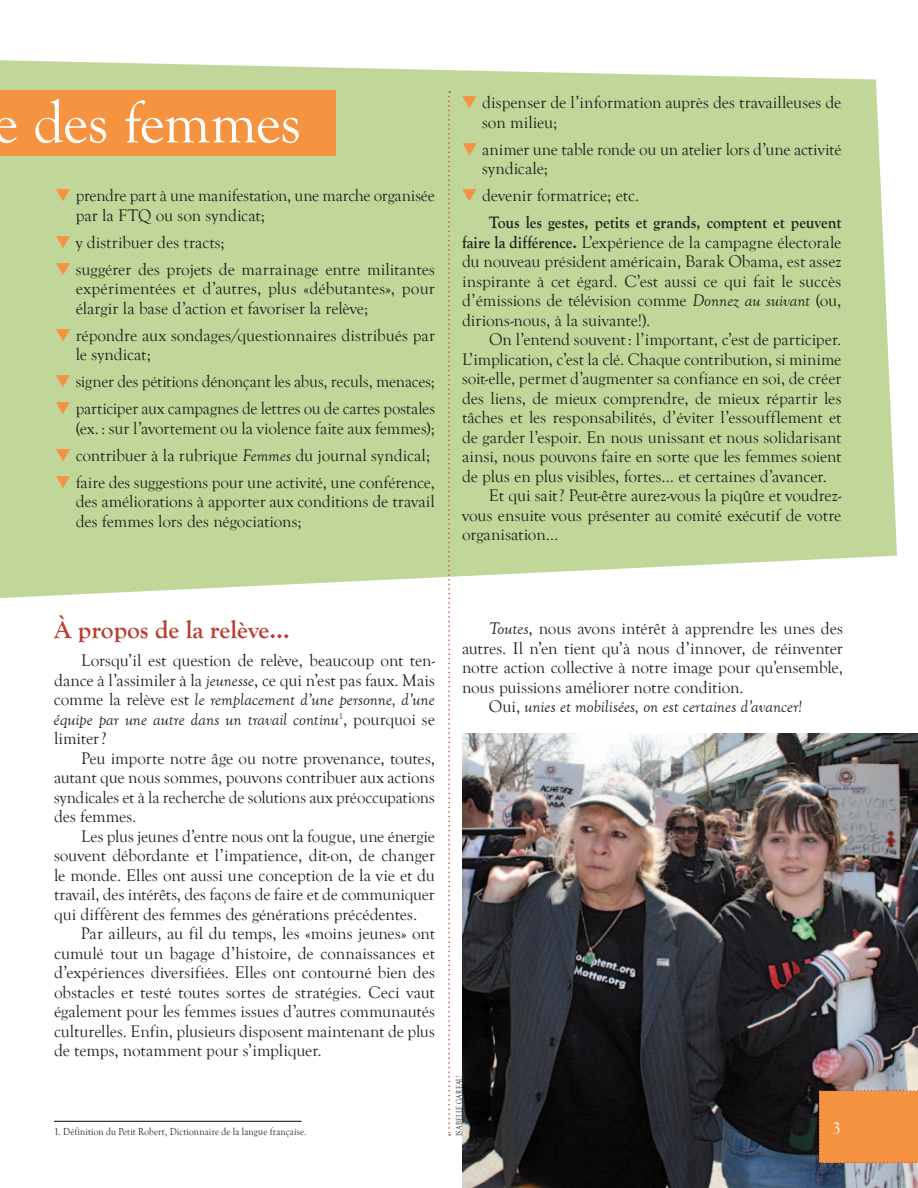
<style>
.page{position:relative;width:918px;height:1188px;background:#fff}
.page>*{position:absolute;margin:0;border:0;box-sizing:border-box;transform-origin:0 0}
.t1{font:60px "Goudy Old Style T";color:#fff}
.t2{font:700 25.5px "Goudy Old Style T";color:#b93d30}
.t3{font:17.25px/19.5px "Goudy Old Style T";letter-spacing:-.005em;color:#231f20;text-align:justify}
.t4{font:700 17.25px/27px "Goudy Old Style T";color:#231f20;scale:.9 1}
.t5{font:italic 17.25px "Goudy Old Style T";color:#231f20}
.t6{font:17.25px "Goudy Old Style T";color:#fff}
.t7{font:10.5px "Goudy Old Style T";letter-spacing:.02em;color:#231f20;scale:.9 1}
.t8{font:9px "Goudy Old Style T";letter-spacing:.02em;color:#231f20;scale:.75 1}
.s1{color:#f69340}
.s2{font-style:italic}
.s3{font-weight:400}
.s4{font-weight:700}
.s5{font-style:normal}
</style>
<div class="page">
<img style="left:462px;top:734px;width:456px;height:454px">
<svg style="left:0;top:60px;width:897px;height:538px;background:#c4d9a0"></svg>
<svg style="left:448px;top:91px;width:2px;height:1045px"></svg>
<div style="left:0;top:90px;width:336px;height:66px;background:#f69340"></div>
<hr style="left:54px;top:1121px;width:248px;height:1px;background:#231f20">
<div style="left:819px;top:1090px;width:99px;height:73px;background:#f69340"></div>
<h1 class="t1" style="left:-7px;top:90px;width:310px">e des femmes</h1>
<p class="t3" style="left:76px;top:186px;width:361px;text-indent:-20px"><span class="s1">▼</span> prendre part à une manifestation, une marche organisée par la FTQ ou son syndicat;</p>
<p class="t3" style="left:55px;top:233px;width:171px"><span class="s1">▼</span> y distribuer des tracts;</p>
<p class="t3" style="left:76px;top:260px;width:361px;text-indent:-20px"><span class="s1">▼</span> suggérer des projets de marrainage entre militantes expérimentées et d’autres, plus «débutantes», pour élargir la base d’action et favoriser la relève;</p>
<p class="t3" style="left:76px;top:326px;width:361px;text-indent:-20px"><span class="s1">▼</span> répondre aux sondages/questionnaires distribués par le syndicat;</p>
<p class="t3" style="left:56px;top:372px;width:381px"><span class="s1">▼</span> signer des pétitions dénonçant les abus, reculs, menaces;</p>
<p class="t3" style="left:56px;top:399px;width:381px;text-align:right"><span class="s1">▼</span> participer aux campagnes de lettres ou de cartes postales (ex. : sur l’avortement ou la violence faite aux femmes);</p>
<p class="t3" style="left:56px;top:446px;width:376px"><span class="s1">▼</span> contribuer à la rubrique <span class="s2">Femmes</span> du journal syndical;</p>
<p class="t3" style="left:76px;top:473px;width:361px;text-indent:-20px"><span class="s1">▼</span> faire des suggestions pour une activité, une conférence, des améliorations à apporter aux conditions de travail des femmes lors des négociations;</p>
<p class="t3" style="left:482px;top:93px;width:361px;text-indent:-20px"><span class="s1">▼</span> dispenser de l’information auprès des travailleuses de son milieu;</p>
<p class="t3" style="left:482px;top:140px;width:361px;text-indent:-20px"><span class="s1">▼</span> animer une table ronde ou un atelier lors d’une activité syndicale;</p>
<p class="t4" style="left:489px;top:183px;width:393px;text-indent:-27px"><span class="s1">▼</span> <span class="s3">devenir formatrice; etc.<br></span>Tous les gestes, petits et grands, comptent et peuvent</p>
<p class="t3" style="left:462px;top:233px;width:381px"><span class="s4">faire la différence.</span> L’expérience de la campagne électorale du nouveau président américain, Barak Obama, est assez inspirante à cet égard. C’est aussi ce qui fait le succès d’émissions de télévision comme <span class="s2">Donnez au suivant</span> (ou, dirions-nous, à la suivante!).</p>
<p class="t3" style="left:489px;top:330px;width:354px">On l’entend souvent: l’important, c’est de participer.</p>
<p class="t3" style="left:462px;top:350px;width:381px">L’implication, c’est la clé. Chaque contribution, si minime</p>
<p class="t3" style="left:462px;top:369px;width:381px">soit-elle, permet d’augmenter sa confiance en soi, de créer</p>
<p class="t3" style="left:462px;top:389px;width:381px">des liens, de mieux comprendre, de mieux répartir les</p>
<p class="t3" style="left:462px;top:408px;width:381px">tâches et les responsabilités, d’éviter l’essoufflement et</p>
<p class="t3" style="left:462px;top:428px;width:381px">de garder l’espoir. En nous unissant et nous solidarisant</p>
<p class="t3" style="left:462px;top:447px;width:381px">ainsi, nous pouvons faire en sorte que les femmes soient</p>
<p class="t3" style="left:462px;top:467px;width:366px">de plus en plus visibles, fortes… et certaines d’avancer.</p>
<p class="t3" style="left:489px;top:486px;width:354px">Et qui sait? Peut-être aurez-vous la piqûre et voudrez-</p>
<p class="t3" style="left:462px;top:506px;width:381px">vous ensuite vous présenter au comité exécutif de votre</p>
<p class="t3" style="left:462px;top:525px;width:98px">organisation…</p>
<h2 class="t2" style="left:54px;top:615px;width:237px">À propos de la relève…</h2>
<p class="t3" style="left:54px;top:651px;width:383px;text-indent:27px">Lorsqu’il est question de relève, beaucoup ont ten&shy;dance à l’assimiler à la <span class="s2">jeunesse</span>, ce qui n’est pas faux. Mais comme la relève est <span class="s2">le remplacement d’une personne, d’une équipe par une autre dans un travail continu</span><sup>1</sup>, pourquoi se limiter?</p>
<p class="t3" style="left:54px;top:749px;width:383px;text-indent:27px">Peu importe notre âge ou notre provenance, toutes, autant que nous sommes, pouvons contribuer aux actions syndicales et à la recherche de solutions aux préoccupations des femmes.</p>
<p class="t3" style="left:54px;top:827px;width:383px;text-indent:27px">Les plus jeunes d’entre nous ont la fougue, une énergie souvent débordante et l’impatience, dit-on, de changer le monde. Elles ont aussi une conception de la vie et du travail, des intérêts, des façons de faire et de communiquer qui diffèrent des femmes des générations précédentes.</p>
<p class="t3" style="left:54px;top:924px;width:383px;text-indent:27px">Par ailleurs, au fil du temps, les «moins jeunes» ont cumulé tout un bagage d’histoire, de connaissances et d’expériences diversifiées. Elles ont contourné bien des obstacles et testé toutes sortes de stratégies. Ceci vaut également pour les femmes issues d’autres communautés culturelles. Enfin, plusieurs disposent maintenant de plus de temps, notamment pour s’impliquer.</p>
<p class="t7" style="left:54px;top:1126px;width:282px">1. Définition du Petit Robert, Dictionnaire de la langue française.</p>
<p class="t3" style="left:489px;top:619px;width:355px"><span class="s2">Toutes</span>, nous avons intérêt à apprendre les unes des</p>
<p class="t3" style="left:462px;top:639px;width:382px">autres. Il n’en tient qu’à nous d’innover, de réinventer</p>
<p class="t3" style="left:462px;top:658px;width:382px">notre action collective à notre image pour qu’ensemble,</p>
<p class="t3" style="left:462px;top:678px;width:283px">nous puissions améliorer notre condition.</p>
<p class="t5" style="left:489px;top:697px;width:315px"><span class="s5">Oui,</span> unies et mobilisées, on est certaines d’avancer!</p>
<p class="t8" style="left:454px;top:1136px;width:80px;rotate:-90deg">isabelle gareau</p>
<p class="t6" style="left:832px;top:1119px;width:10px">3</p>
</div>
